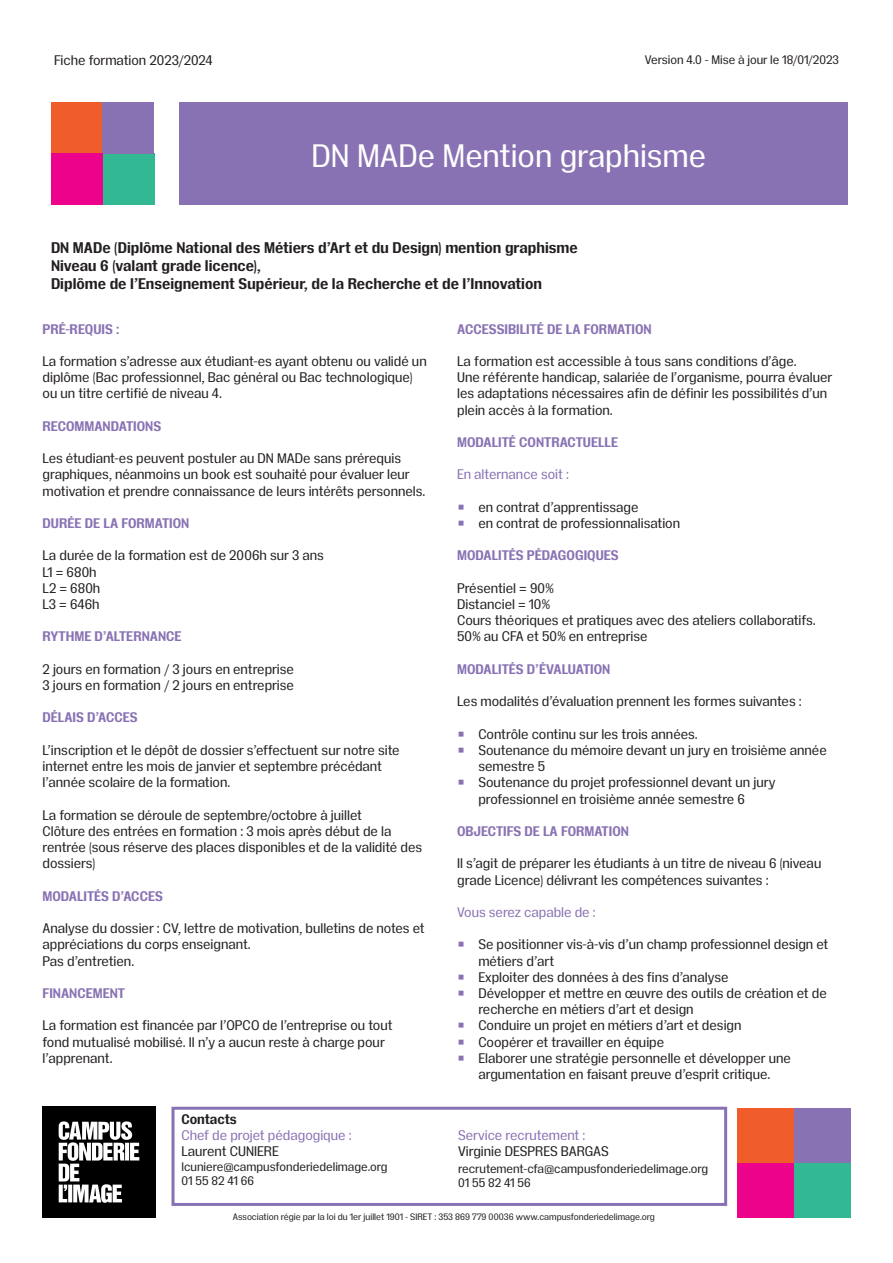
<style>
.page{position:relative;width:893px;height:1263px;background:#fff}
.page>*{position:absolute;margin:0;border:0;box-sizing:border-box;transform-origin:0 0}
.t1{font:31.5px "Insitu";color:#fff}
.t2{font:700 15px "Insitu";color:#231f20}
.t3{font:13.5px/16.2px "Insitu";color:#231f20}
.t4{font:700 13.5px "Insitu";color:#8972b3}
.t5{font:13.5px "Insitu";color:#8972b3}
.t6{font:700 13.5px "Insitu";letter-spacing:-.005em;color:#231f20}
.t7{font:12px "Insitu";color:#231f20}
.t8{font:9px "Insitu";color:#231f20}
.s1{color:#8972b3}
</style>
<div class="page">
<div style="left:179px;top:102px;width:669px;height:102px;background:#8972b3"></div>
<div style="left:52px;top:102px;width:51px;height:51px;background:#f15d2a"></div>
<div style="left:103px;top:153px;width:51px;height:51px;background:#32b994"></div>
<div style="left:103px;top:102px;width:51px;height:51px;background:#8972b3"></div>
<div style="left:52px;top:153px;width:51px;height:51px;background:#ed028c"></div>
<div style="left:171px;top:1107px;width:556px;height:99px;border:3px solid #8972b3"></div>
<div style="left:738px;top:1109px;width:56px;height:54px;background:#f15d2a"></div>
<div style="left:794px;top:1163px;width:56px;height:54px;background:#32b994"></div>
<div style="left:794px;top:1109px;width:56px;height:54px;background:#8972b3"></div>
<div style="left:738px;top:1163px;width:56px;height:54px;background:#ed028c"></div>
<svg style="left:43px;top:1107px;width:113px;height:110px"></svg>
<p class="t3" style="left:54px;top:51px;width:160px">Fiche formation 2023/2024</p>
<p class="t7" style="left:645px;top:51px;width:196px">Version 4.0 - Mise à jour le 18/01/2023</p>
<p class="t1" style="left:311px;top:133px;width:396px">DN MADe Mention graphisme</p>
<p class="t2" style="left:51px;top:237px;width:528px">DN MADe (Diplôme National des Métiers d’Art et du Design) mention graphisme</p>
<p class="t2" style="left:51px;top:255px;width:211px">Niveau 6 (valant grade licence),</p>
<p class="t2" style="left:51px;top:273px;width:492px">Diplôme de l’Enseignement Supérieur, de la Recherche et de l’Innovation</p>
<p class="t4" style="left:43px;top:319px;width:78px">PRÉ-REQUIS :</p>
<p class="t3" style="left:43px;top:352px;width:386px">La formation s’adresse aux étudiant-es ayant obtenu ou validé un diplôme (Bac professionnel, Bac général ou Bac technologique) ou un titre certifié de niveau 4.</p>
<p class="t4" style="left:43px;top:417px;width:120px">RECOMMANDATIONS</p>
<p class="t3" style="left:43px;top:449px;width:384px">Les étudiant-es peuvent postuler au DN MADe sans prérequis graphiques, néanmoins un book est souhaité pour évaluer leur motivation et prendre connaissance de leurs intérêts personnels.</p>
<p class="t4" style="left:43px;top:514px;width:148px">DURÉE DE LA FORMATION</p>
<p class="t3" style="left:43px;top:547px;width:283px">La durée de la formation est de 2006h sur 3 ans</p>
<p class="t3" style="left:43px;top:563px;width:56px">L1 = 680h</p>
<p class="t3" style="left:43px;top:579px;width:59px">L2 = 680h</p>
<p class="t3" style="left:43px;top:595px;width:59px">L3 = 646h</p>
<p class="t4" style="left:43px;top:627px;width:141px">RYTHME D’ALTERNANCE</p>
<p class="t3" style="left:43px;top:660px;width:253px">2 jours en formation / 3 jours en entreprise</p>
<p class="t3" style="left:43px;top:676px;width:253px">3 jours en formation / 2 jours en entreprise</p>
<p class="t4" style="left:43px;top:708px;width:97px">DÉLAIS D’ACCES</p>
<p class="t3" style="left:43px;top:741px;width:359px">L’inscription et le dépôt de dossier s’effectuent sur notre site</p>
<p class="t3" style="left:43px;top:757px;width:341px">internet entre les mois de janvier et septembre précédant l’année scolaire de la formation.</p>
<p class="t3" style="left:43px;top:806px;width:321px">La formation se déroule de septembre/octobre à juillet</p>
<p class="t3" style="left:43px;top:822px;width:350px">Clôture des entrées en formation : 3 mois après début de la</p>
<p class="t3" style="left:43px;top:838px;width:381px">rentrée (sous réserve des places disponibles et de la validité des</p>
<p class="t3" style="left:43px;top:854px;width:54px">dossiers)</p>
<p class="t4" style="left:43px;top:886px;width:122px">MODALITÉS D’ACCES</p>
<p class="t3" style="left:43px;top:919px;width:384px">Analyse du dossier : CV, lettre de motivation, bulletins de notes et appréciations du corps enseignant.</p>
<p class="t3" style="left:43px;top:952px;width:93px">Pas d’entretien.</p>
<p class="t4" style="left:43px;top:984px;width:84px">FINANCEMENT</p>
<p class="t3" style="left:43px;top:1016px;width:352px">La formation est financée par l’OPCO de l’entreprise ou tout fond mutualisé mobilisé. Il n’y a aucun reste à charge pour l’apprenant.</p>
<p class="t6" style="left:181px;top:1109px;width:57px">Contacts</p>
<p class="t5" style="left:181px;top:1126px;width:172px">Chef de projet pédagogique :</p>
<p class="t3" style="left:181px;top:1142px;width:99px">Laurent CUNIERE</p>
<p class="t7" style="left:181px;top:1158px;width:208px">lcuniere@campusfonderiedelimage.org</p>
<p class="t7" style="left:181px;top:1172px;width:74px">01 55 82 41 66</p>
<p class="t4" style="left:457px;top:319px;width:196px">ACCESSIBILITÉ DE LA FORMATION</p>
<p class="t3" style="left:457px;top:352px;width:341px">La formation est accessible à tous sans conditions d’âge.</p>
<p class="t3" style="left:457px;top:368px;width:377px">Une référente handicap, salariée de l’organisme, pourra évaluer les adaptations nécessaires afin de définir les possibilités d’un plein accès à la formation.</p>
<p class="t4" style="left:457px;top:433px;width:162px">MODALITÉ CONTRACTUELLE</p>
<p class="t5" style="left:457px;top:465px;width:113px">En alternance soit :</p>
<p class="t3" style="left:457px;top:498px;width:183px"><span class="s1">⏹</span> en contrat d’apprentissage</p>
<p class="t3" style="left:457px;top:514px;width:225px"><span class="s1">⏹</span> en contrat de professionnalisation</p>
<p class="t4" style="left:457px;top:546px;width:163px">MODALITÉS PÉDAGOGIQUES</p>
<p class="t3" style="left:457px;top:579px;width:98px">Présentiel = 90%</p>
<p class="t3" style="left:457px;top:595px;width:95px">Distanciel = 10%</p>
<p class="t3" style="left:457px;top:611px;width:360px">Cours théoriques et pratiques avec des ateliers collaboratifs.</p>
<p class="t3" style="left:457px;top:628px;width:192px">50% au CFA et 50% en entreprise</p>
<p class="t4" style="left:457px;top:660px;width:155px">MODALITÉS D’ÉVALUATION</p>
<p class="t3" style="left:457px;top:692px;width:346px">Les modalités d’évaluation prennent les formes suivantes :</p>
<p class="t3" style="left:457px;top:725px;width:242px"><span class="s1">⏹</span> Contrôle continu sur les trois années.</p>
<p class="t3" style="left:478px;top:741px;width:350px;text-indent:-21px"><span class="s1">⏹</span> Soutenance du mémoire devant un jury en troisième année semestre 5</p>
<p class="t3" style="left:478px;top:773px;width:299px;text-indent:-21px"><span class="s1">⏹</span> Soutenance du projet professionnel devant un jury professionnel en troisième année semestre 6</p>
<p class="t4" style="left:457px;top:822px;width:173px">OBJECTIFS DE LA FORMATION</p>
<p class="t3" style="left:457px;top:854px;width:366px">Il s’agit de préparer les étudiants à un titre de niveau 6 (niveau grade Licence) délivrant les compétences suivantes :</p>
<p class="t5" style="left:457px;top:903px;width:140px">Vous serez capable de :</p>
<p class="t3" style="left:478px;top:935px;width:352px;text-indent:-21px"><span class="s1">⏹</span> Se positionner vis-à-vis d’un champ professionnel design et métiers d’art</p>
<p class="t3" style="left:457px;top:968px;width:273px"><span class="s1">⏹</span> Exploiter des données à des fins d’analyse</p>
<p class="t3" style="left:478px;top:984px;width:350px;text-indent:-21px"><span class="s1">⏹</span> Développer et mettre en œuvre des outils de création et de recherche en métiers d’art et design</p>
<p class="t3" style="left:457px;top:1016px;width:286px"><span class="s1">⏹</span> Conduire un projet en métiers d’art et design</p>
<p class="t3" style="left:457px;top:1033px;width:209px"><span class="s1">⏹</span> Coopérer et travailler en équipe</p>
<p class="t3" style="left:457px;top:1049px;width:335px;text-align:center"><span class="s1">⏹</span> Elaborer une stratégie personnelle et développer une argumentation en faisant preuve d’esprit critique.</p>
<p class="t5" style="left:458px;top:1126px;width:129px">Service recrutement :</p>
<p class="t3" style="left:458px;top:1142px;width:152px">Virginie DESPRES BARGAS</p>
<p class="t7" style="left:458px;top:1160px;width:252px">recrutement-cfa@campusfonderiedelimage.org</p>
<p class="t7" style="left:458px;top:1174px;width:74px">01 55 82 41 56</p>
<p class="t8" style="left:233px;top:1211px;width:424px">Association régie par la loi du 1er juillet 1901 - SIRET : 353 869 779 00036 www.campusfonderiedelimage.org</p>
</div>
